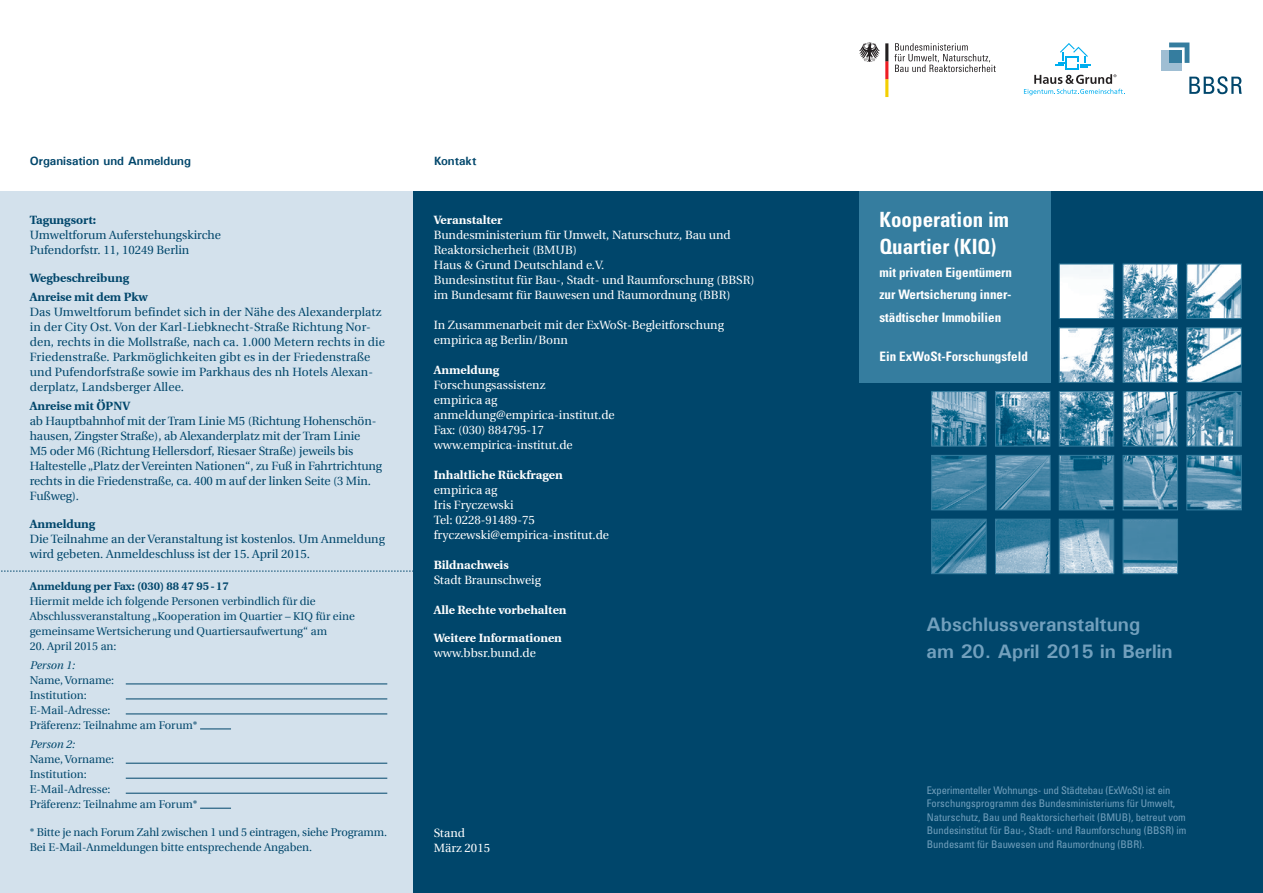
<style>
.page{position:relative;width:1263px;height:893px;background:#fff}
.page>*{position:absolute;margin:0;border:0;box-sizing:border-box;transform-origin:0 0}
.t1{font:700 condensed 21px/27px "Univers";color:#fff}
.Fließtext{font:700 19.5px/27px "Univers";color:#72a0bd}
.t2{font:700 condensed 13.05px/22.5px "Univers";color:#fff;text-align:justify}
.Fließtext-2{font:12px/15px "Utopia";color:#00466b}
.t3{font:12px/15px "Utopia";color:#fff}
.t4{font:700 12px "Utopia";color:#fff}
.Fließtext-3{font:700 12px "Utopia";color:#00466b}
.Fließtext-4{font:700 12px "Univers";color:#00466b}
.Fließtext-5{font:11.25px/15px "Utopia";color:#00466b}
.Fließtext-6{font:700 11.25px "Utopia";color:#00466b}
.Fließtext-7{font:italic 11.25px "Utopia";color:#00466b}
.Fließtext-8{font:condensed 10.5px/13.5px "Univers";color:#72a0bd}
.s1{font-weight:700}
</style>
<div class="page">
<div style="left:412px;top:191px;width:851px;height:702px;background:#00466b"></div>
<div style="left:0;top:191px;width:412px;height:702px;background:#d3e1ec"></div>
<hr style="left:126px;top:684px;width:261px;height:1px;background:#00466b">
<hr style="left:126px;top:699px;width:261px;height:1px;background:#00466b">
<hr style="left:126px;top:714px;width:261px;height:1px;background:#00466b">
<hr style="left:200px;top:729px;width:31px;height:1px;background:#00466b">
<hr style="left:126px;top:763px;width:261px;height:1px;background:#00466b">
<hr style="left:126px;top:778px;width:261px;height:1px;background:#00466b">
<hr style="left:126px;top:793px;width:261px;height:1px;background:#00466b">
<hr style="left:200px;top:808px;width:31px;height:1px;background:#00466b">
<div style="left:859px;top:191px;width:191px;height:192px;background:#357d9f"></div>
<svg style="left:931px;top:263px;width:311px;height:311px"></svg>
<svg style="left:859px;top:43px;width:29px;height:54px"></svg>
<svg style="left:894px;top:43px;width:102px;height:29px"></svg>
<svg style="left:1px;top:571px;width:412px;height:1px"></svg>
<svg style="left:1024px;top:43px;width:99px;height:52px"></svg>
<svg style="left:1189px;top:76px;width:53px;height:18px"></svg>
<div style="left:1161px;top:51px;width:20px;height:20px;background:#9fbed3"></div>
<svg style="left:1169px;top:43px;width:20px;height:20px"></svg>
<p class="Fließtext-4" style="left:30px;top:153px;width:163px">Organisation und Anmeldung</p>
<p class="Fließtext-3" style="left:30px;top:213px;width:68px">Tagungsort:</p>
<p class="Fließtext-2" style="left:30px;top:227px;width:193px">Umweltforum Auferstehungskirche</p>
<p class="Fließtext-2" style="left:30px;top:242px;width:161px">Pufendorfstr. 11, 10249 Berlin</p>
<p class="Fließtext-3" style="left:30px;top:271px;width:101px">Wegbeschreibung</p>
<p class="Fließtext-2" style="left:30px;top:289px;width:357px"><span class="s1">Anreise mit dem Pkw<br></span>Das Umweltforum befindet sich in der Nähe des Alexanderplatz in der City Ost. Von der Karl-Liebknecht-Straße Richtung Nor&shy;den, rechts in die Mollstraße, nach ca. 1.000 Metern rechts in die Friedenstraße. Parkmöglichkeiten gibt es in der Friedenstraße und Pufendorfstraße sowie im Parkhaus des nh Hotels Alexan&shy;derplatz, Landsberger Allee.</p>
<p class="Fließtext-2" style="left:30px;top:399px;width:354px"><span class="s1">Anreise mit ÖPNV<br></span>ab Hauptbahnhof mit der Tram Linie M5 (Richtung Hohenschön&shy;hausen, Zingster Straße), ab Alexanderplatz mit der Tram Linie<br>M5 oder M6 (Richtung Hellersdorf, Riesaer Straße) jeweils bis Haltestelle „Platz der Vereinten Nationen“, zu Fuß in Fahrtrichtung rechts in die Friedenstraße, ca. 400 m auf der linken Seite (3 Min.<br>Fußweg).</p>
<p class="Fließtext-3" style="left:30px;top:517px;width:67px">Anmeldung</p>
<p class="Fließtext-2" style="left:30px;top:531px;width:357px">Die Teilnahme an der Veranstaltung ist kostenlos. Um Anmeldung wird gebeten. Anmeldeschluss ist der 15. April 2015.</p>
<p class="Fließtext-6" style="left:30px;top:579px;width:201px">Anmeldung per Fax: (030) 88 47 95-17</p>
<p class="Fließtext-5" style="left:30px;top:594px;width:326px">Hiermit melde ich folgende Personen verbindlich für die<br>Abschlussveranstaltung „Kooperation im Quartier – KIQ für eine gemeinsame Wertsicherung und Quartiersaufwertung“ am</p>
<p class="Fließtext-5" style="left:30px;top:639px;width:88px">20. April 2015 an:</p>
<p class="Fließtext-7" style="left:30px;top:659px;width:47px">Person 1:</p>
<p class="Fließtext-5" style="left:30px;top:673px;width:86px">Name, Vorname:</p>
<p class="Fließtext-5" style="left:30px;top:688px;width:59px">Institution:</p>
<p class="Fließtext-5" style="left:30px;top:703px;width:82px">E-Mail-Adresse:</p>
<p class="Fließtext-5" style="left:30px;top:718px;width:169px">Präferenz: Teilnahme am Forum*</p>
<p class="Fließtext-7" style="left:30px;top:738px;width:47px">Person 2:</p>
<p class="Fließtext-5" style="left:30px;top:752px;width:86px">Name, Vorname:</p>
<p class="Fließtext-5" style="left:30px;top:767px;width:59px">Institution:</p>
<p class="Fließtext-5" style="left:30px;top:782px;width:82px">E-Mail-Adresse:</p>
<p class="Fließtext-5" style="left:30px;top:797px;width:169px">Präferenz: Teilnahme am Forum*</p>
<p class="Fließtext-5" style="left:30px;top:825px;width:359px">* Bitte je nach Forum Zahl zwischen 1 und 5 eintragen, siehe Programm.</p>
<p class="Fließtext-5" style="left:30px;top:840px;width:284px">Bei E-Mail-Anmeldungen bitte entsprechende Angaben.</p>
<p class="Fließtext-4" style="left:434px;top:153px;width:44px">Kontakt</p>
<p class="t4" style="left:434px;top:213px;width:70px">Veranstalter</p>
<p class="t3" style="left:434px;top:228px;width:299px">Bundesministerium für Umwelt, Naturschutz, Bau und<br>Reaktorsicherheit (BMUB)</p>
<p class="t3" style="left:434px;top:258px;width:172px">Haus &amp; Grund Deutschland e.V.</p>
<p class="t3" style="left:434px;top:273px;width:322px">Bundesinstitut für Bau-, Stadt- und Raumforschung (BBSR) im Bundesamt für Bauwesen und Raumordnung (BBR)</p>
<p class="t3" style="left:434px;top:318px;width:292px">In Zusammenarbeit mit der ExWoSt-Begleitforschung</p>
<p class="t3" style="left:434px;top:333px;width:136px">empirica ag Berlin/Bonn</p>
<p class="t4" style="left:434px;top:363px;width:67px">Anmeldung</p>
<p class="t3" style="left:434px;top:378px;width:113px">Forschungsassistenz</p>
<p class="t3" style="left:434px;top:393px;width:65px">empirica ag</p>
<p class="t3" style="left:434px;top:408px;width:182px">anmeldung@empirica-institut.de</p>
<p class="t3" style="left:434px;top:423px;width:112px">Fax: (030) 884795-17</p>
<p class="t3" style="left:434px;top:438px;width:140px">www.empirica-institut.de</p>
<p class="t4" style="left:434px;top:468px;width:130px">Inhaltliche Rückfragen</p>
<p class="t3" style="left:434px;top:483px;width:65px">empirica ag</p>
<p class="t3" style="left:434px;top:498px;width:81px">Iris Fryczewski</p>
<p class="t3" style="left:434px;top:513px;width:103px">Tel: 0228-91489-75</p>
<p class="t3" style="left:434px;top:528px;width:177px">fryczewski@empirica-institut.de</p>
<p class="t4" style="left:434px;top:558px;width:77px">Bildnachweis</p>
<p class="t3" style="left:434px;top:573px;width:109px">Stadt Braunschweig</p>
<p class="t4" style="left:434px;top:603px;width:134px">Alle Rechte vorbehalten</p>
<p class="t4" style="left:434px;top:631px;width:130px">Weitere Informationen</p>
<p class="t3" style="left:434px;top:646px;width:104px">www.bbsr.bund.de</p>
<p class="t3" style="left:434px;top:825px;width:58px">Stand<br>März 2015</p>
<p class="t1" style="left:879px;top:206px;width:131px">Kooperation im<br>Quartier (KIQ)</p>
<p class="t2" style="left:879px;top:261px;width:134px">mit privaten Eigentümern zur Wertsicherung inner&shy;städtischer Immobilien</p>
<p class="t2" style="left:879px;top:345px;width:150px">Ein ExWoSt-Forschungsfeld</p>
<p class="Fließtext" style="left:926px;top:610px;width:248px">Abschlussveranstaltung<br>am 20. April 2015 in Berlin</p>
<p class="Fließtext-8" style="left:927px;top:783px;width:261px">Experimenteller Wohnungs- und Städtebau (ExWoSt) ist ein Forschungsprogramm des Bundesministeriums für Umwelt, Naturschutz, Bau und Reaktorsicherheit (BMUB), betreut vom Bundesinstitut für Bau-, Stadt- und Raumforschung (BBSR) im Bundesamt für Bauwesen und Raumordnung (BBR).</p>
</div>
